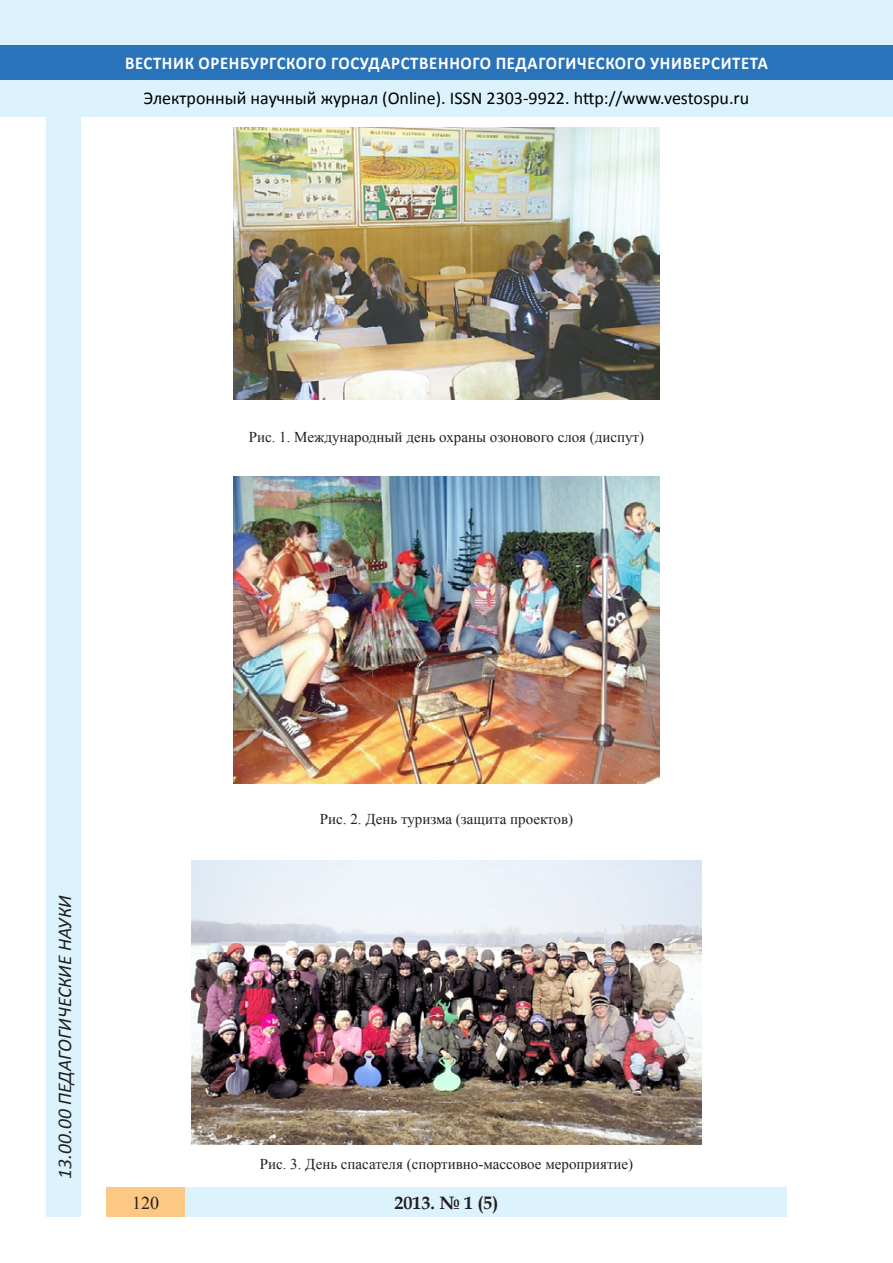
<style>
.page{position:relative;width:893px;height:1263px;background:#fff}
.page>*{position:absolute;margin:0;border:0;box-sizing:border-box;transform-origin:0 0}
.t1{font:italic 19.5px "Calibri";color:#231f20}
.t2{font:18px "Calibri";color:#000}
.t3{font:700 18px "Calibri";letter-spacing:.04em;color:#fff;scale:.93 1}
.t4{font:700 18px "Book Antiqua";color:#231f20}
.t5{font:18px "Times New Roman";color:#231f20}
.таблица{font:15px "Times New Roman";color:#231f20}
</style>
<div class="page">
<div style="left:0;top:0;width:893px;height:116px;background:#dcf2fc"></div>
<div style="left:0;top:45px;width:893px;height:34px;background:#2873ba"></div>
<div style="left:106px;top:1188px;width:681px;height:29px;background:#dcf2fc"></div>
<div style="left:106px;top:1188px;width:79px;height:29px;background:#fdc784"></div>
<div style="left:47px;top:116px;width:34px;height:1101px;background:#dcf2fc"></div>
<img style="left:234px;top:128px;width:425px;height:272px">
<img style="left:234px;top:476px;width:425px;height:307px">
<img style="left:191px;top:860px;width:511px;height:284px">
<p class="t3" style="left:125px;top:51px;width:693px">ВЕСТНИК ОРЕНБУРГСКОГО ГОСУДАРСТВЕННОГО ПЕДАГОГИЧЕСКОГО УНИВЕРСИТЕТА</p>
<p class="t2" style="left:144px;top:86px;width:607px">Электронный научный журнал (Online). ISSN 2303-9922. http://www.vestospu.ru</p>
<p class="таблица" style="left:249px;top:426px;width:397px">Рис. 1. Международный день охраны озонового слоя (диспут)</p>
<h1 class="t1" style="left:51px;top:1179px;width:285px;rotate:-90deg">13.00.00 ПЕДАГОГИЧЕСКИЕ НАУКИ</h1>
<p class="таблица" style="left:320px;top:809px;width:255px">Рис. 2. День туризма (защита проектов)</p>
<p class="таблица" style="left:260px;top:1154px;width:375px">Рис. 3. День спасателя (спортивно-массовое мероприятие)</p>
<p class="t5" style="left:132px;top:1190px;width:28px">120</p>
<p class="t4" style="left:394px;top:1190px;width:106px">2013. № 1 (5)</p>
</div>
